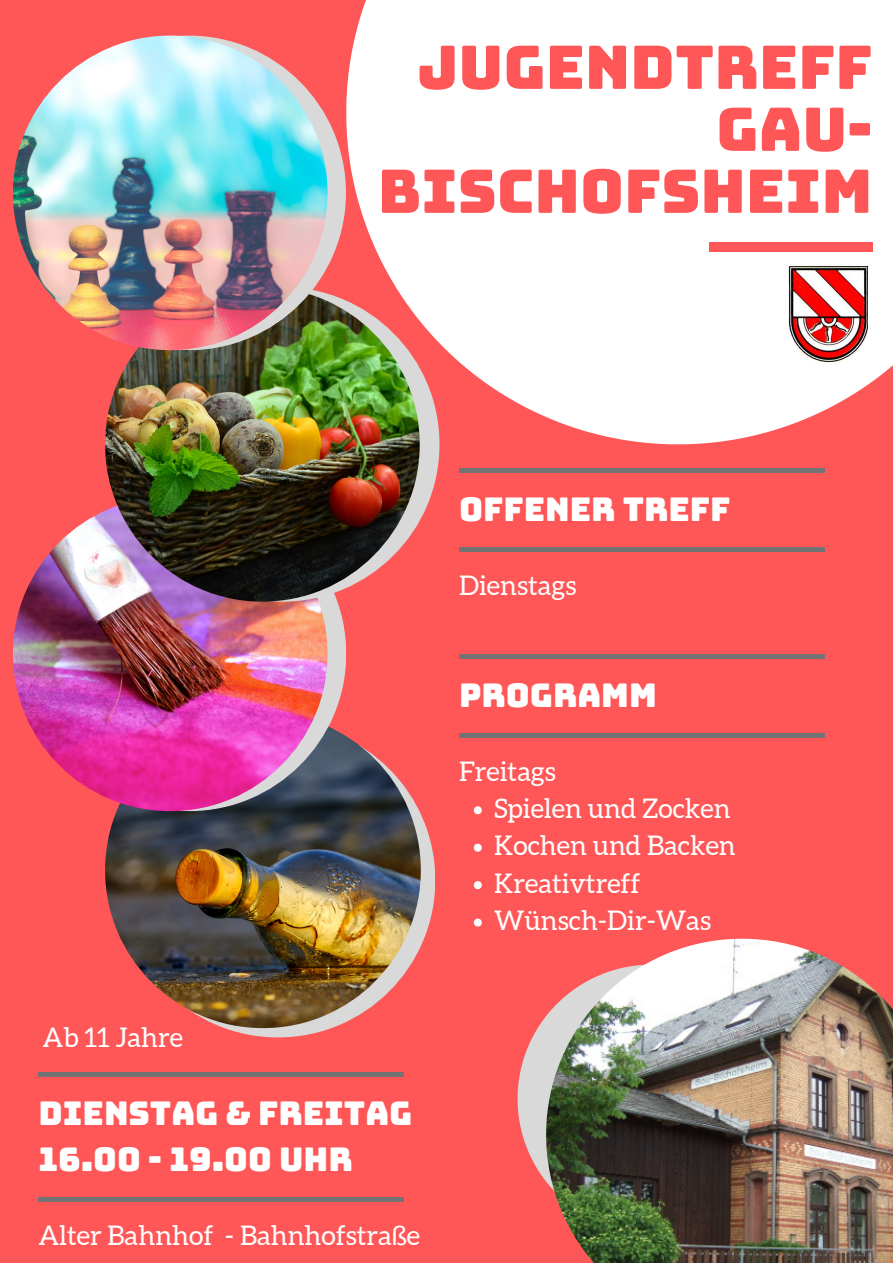
<style>
.page{position:relative;width:893px;height:1263px;background:#ff5757}
.page>*{position:absolute;margin:0;border:0;box-sizing:border-box;transform-origin:0 0}
.t1{font:60px/61.9px "Bungee";color:#ff5757;text-align:right}
.t2{font:32.7px/45.4px "Bungee";color:#fff}
.t3{font:27px "Aleo";color:#fff}
</style>
<div class="page">
<svg style="left:346px;top:0;width:547px;height:444px;background:#feefef"></svg>
<svg style="left:517px;top:1016px;width:29px;height:165px;fill:#d9d9d9"></svg>
<img style="left:546px;top:939px;width:347px;height:324px">
<div style="left:709px;top:242px;width:163px;height:9px;background:#ff5757"></div>
<div style="left:121px;top:723px;width:314px;height:314px;background:#d9d9d9;border-radius:50%"></div>
<img style="left:786px;top:265px;width:81px;height:100px">
<img style="left:105px;top:712px;width:316px;height:316px;border-radius:50%">
<div style="left:32px;top:496px;width:314px;height:315px;background:#d9d9d9;border-radius:50%"></div>
<img style="left:13px;top:496px;width:314px;height:315px;border-radius:50%">
<div style="left:125px;top:287px;width:314px;height:315px;background:#d9d9d9;border-radius:50%"></div>
<img style="left:105px;top:287px;width:315px;height:315px;border-radius:50%">
<div style="left:31px;top:36px;width:315px;height:314px;background:#d9d9d9;border-radius:50%"></div>
<img style="left:13px;top:36px;width:314px;height:314px;border-radius:50%">
<svg style="left:474px;top:806px;width:8px;height:8px"></svg>
<svg style="left:474px;top:844px;width:8px;height:8px"></svg>
<svg style="left:474px;top:881px;width:8px;height:8px"></svg>
<svg style="left:474px;top:918px;width:8px;height:8px"></svg>
<div style="left:459px;top:654px;width:366px;height:5px;background:#737373"></div>
<div style="left:459px;top:733px;width:366px;height:5px;background:#737373"></div>
<div style="left:459px;top:468px;width:366px;height:5px;background:#737373"></div>
<div style="left:459px;top:547px;width:366px;height:5px;background:#737373"></div>
<div style="left:38px;top:1072px;width:366px;height:5px;background:#737373"></div>
<div style="left:38px;top:1197px;width:366px;height:5px;background:#737373"></div>
<p class="t1" style="left:417px;top:36px;width:457px">JUGENDTREFF<br>GAU-</p>
<p class="t1" style="left:378px;top:160px;width:496px">BISCHOFSHEIM</p>
<p class="t2" style="left:459px;top:487px;width:273px">OFFENER TREFF</p>
<p class="t3" style="left:459px;top:570px;width:119px">Dienstags</p>
<p class="t2" style="left:459px;top:673px;width:199px">PROGRAMM</p>
<p class="t3" style="left:459px;top:756px;width:98px">Freitags</p>
<p class="t3" style="left:43px;top:1022px;width:142px">Ab 11 Jahre</p>
<p class="t2" style="left:38px;top:1091px;width:375px">DIENSTAG &amp; FREITAG<br>16.00 - 19.00 UHR</p>
<p class="t3" style="left:38px;top:1220px;width:383px">Alter Bahnhof - Bahnhofstraße</p>
<p class="t3" style="left:494px;top:793px;width:238px">Spielen und Zocken</p>
<p class="t3" style="left:494px;top:830px;width:243px">Kochen und Backen</p>
<p class="t3" style="left:494px;top:868px;width:148px">Kreativtreff</p>
<p class="t3" style="left:494px;top:905px;width:218px">Wünsch-Dir-Was</p>
</div>
